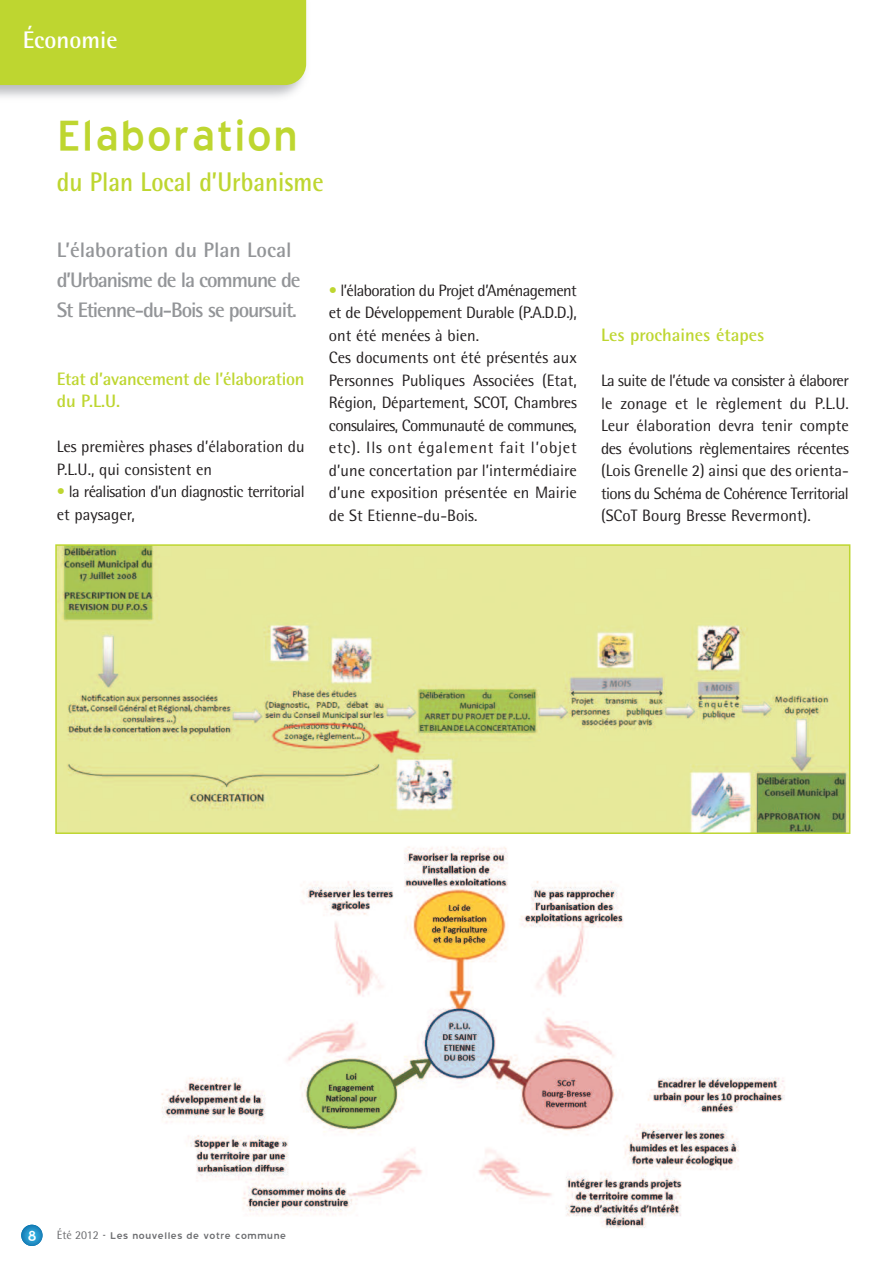
<style>
.page{position:relative;width:893px;height:1263px;background:#fff}
.page>*{position:absolute;margin:0;border:0;box-sizing:border-box;transform-origin:0 0}
.t1{font:54px "Blue Highway";color:#bed630;scale:.9 1}
.t2{font:700 27px "Rotis Semi Sans";color:#bed630;scale:.9 1}
.t3{font:700 24px "Rotis Semi Sans";color:#fff}
.t4{font:700 21px/30px "Rotis Semi Sans";letter-spacing:-.055em;color:#939598}
.t5{font:700 18px/22.5px "Rotis Semi Sans";letter-spacing:-.015em;color:#bed630}
.t6{font:16.5px/22.5px "Rotis Semi Sans";color:#231f20}
.t7{font:16.5px/22.5px "Rotis Semi Sans";letter-spacing:-.035em;color:#231f20}
.t8{font:12px "Blue Highway";color:#6c6d70}
.s1{color:#bed630}
.s2{font-size:18px;color:#fff}
.s3{font-family:"Rotis Semi Sans"}
</style>
<div class="page">
<img style="left:161px;top:846px;width:624px;height:382px">
<svg style="left:21px;top:1225px;width:22px;height:21px"></svg>
<div style="left:0;top:0;width:306px;height:85px;background:#bed630"></div>
<img style="left:58px;top:547px;width:789px;height:284px">
<div style="left:55px;top:544px;width:795px;height:290px;border:2px solid #bed630"></div>
<h3 class="t3" style="left:23px;top:32px;width:96px">Économie</h3>
<h1 class="t1" style="left:57px;top:101px;width:270px">Elaboration</h1>
<h2 class="t2" style="left:57px;top:173px;width:298px">du Plan Local d’Urbanisme</h2>
<p class="t4" style="left:57px;top:237px;width:245px">L’élaboration du Plan Local d’Urbanisme de la commune de<br>St Etienne-du-Bois se poursuit.</p>
<p class="t5" style="left:57px;top:369px;width:249px">Etat d’avancement de l’élaboration du P.L.U.</p>
<p class="t6" style="left:57px;top:437px;width:249px">Les premières phases d’élaboration du<br>P.L.U., qui consistent en</p>
<p class="t7" style="left:57px;top:482px;width:249px"><span class="s1">•</span> la réalisation d’un diagnostic territorial et paysager,</p>
<p class="t6" style="left:329px;top:281px;width:249px"><span class="s1">•</span> l’élaboration du Projet d’Aménagement et de Développement Durable (P.A.D.D.), ont été menées à bien.<br>Ces documents ont été présentés aux Personnes Publiques Associées (Etat, Région, Département, SCOT, Chambres consulaires, Communauté de communes, etc). Ils ont également fait l’objet d’une concertation par l’intermédiaire d’une exposition présentée en Mairie de St Etienne-du-Bois.</p>
<p class="t5" style="left:601px;top:326px;width:165px">Les prochaines étapes</p>
<p class="t6" style="left:601px;top:371px;width:249px;text-align:justify">La suite de l’étude va consister à élaborer le zonage et le règlement du P.L.U.<br>Leur élaboration devra tenir compte des évolutions règlementaires récentes (Lois Grenelle 2) ainsi que des orienta&shy;tions du Schéma de Cohérence Territorial (SCoT Bourg Bresse Revermont).</p>
<p class="t8" style="left:27px;top:1228px;width:261px"><span class="s2">8</span> <span class="s3">Été 2012</span> - Les nouvelles de votre commune</p>
</div>
